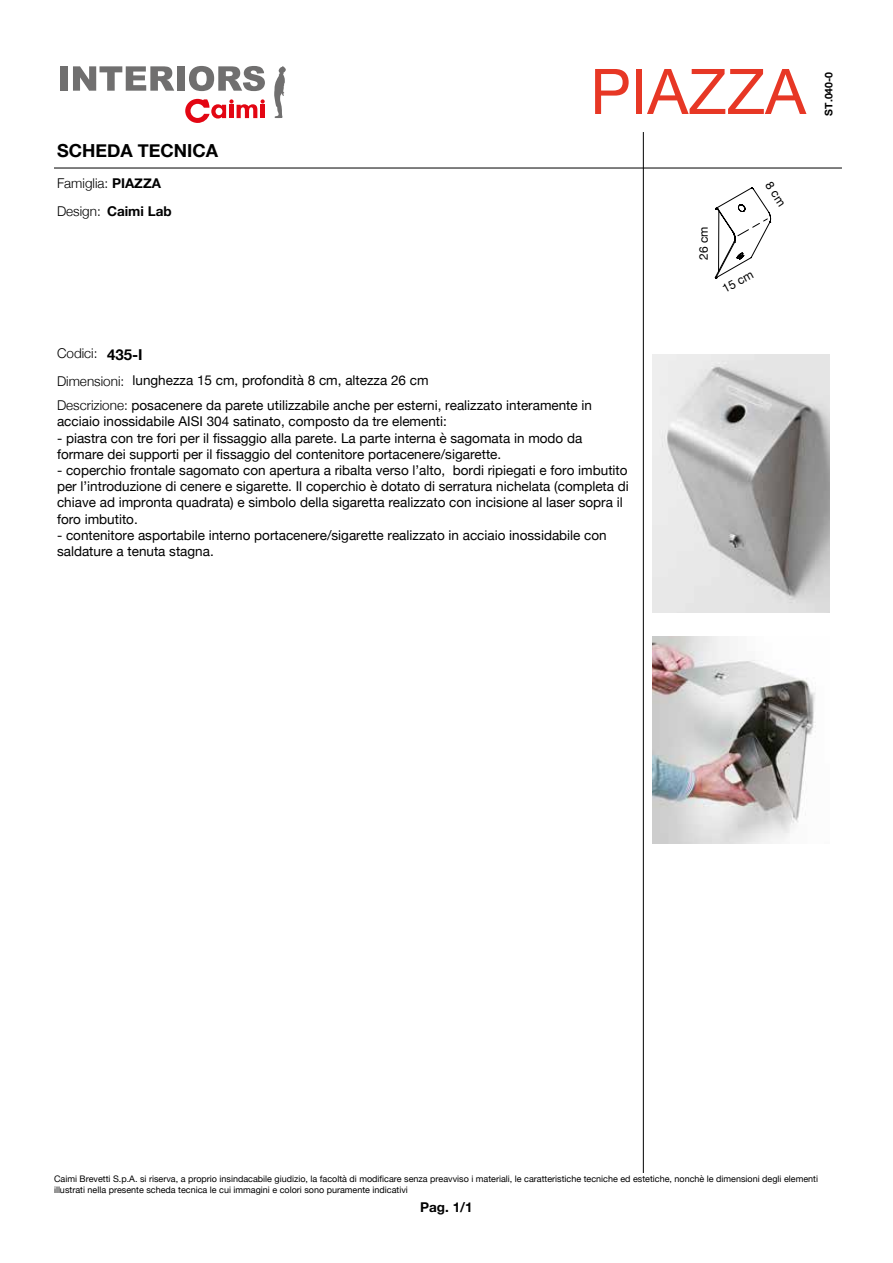
<style>
.page{position:relative;width:893px;height:1263px;background:#fff}
.page>*{position:absolute;margin:0;border:0;box-sizing:border-box;transform-origin:0 0}
.t1{font:63px "Helvetica Neue";color:#e73725}
.t2{font:700 18px "Helvetica Neue";color:#000}
.t3{font:700 15px "Helvetica Neue";color:#000}
.t4{font:13.5px/16.2px "Helvetica Neue";color:#000}
.t5{font:300 13.5px "Helvetica Neue";color:#000}
.t6{font:700 13.5px "Helvetica Neue";color:#000}
.t7{font:12px "Helvetica Neue";color:#000}
.t8{font:700 10.5px "Helvetica Neue";color:#000}
.t9{font:9px/10.8px "Helvetica Neue";color:#000}
.s1{font-weight:700}
.s2{font-weight:300}
</style>
<div class="page">
<hr style="left:54px;top:168px;width:788px;height:1px;background:#000">
<hr style="left:643px;top:132px;width:1px;height:1057px;background:#000">
<div style="left:54px;top:1174px;width:785px;height:24px;background:#fff"></div>
<img style="left:652px;top:354px;width:177px;height:258px">
<img style="left:652px;top:636px;width:164px;height:207px">
<div style="left:60px;top:66px;width:8px;height:25px;background:#706f6f"></div>
<svg style="left:73px;top:66px;width:101px;height:25px"></svg>
<div style="left:177px;top:66px;width:8px;height:25px;background:#706f6f"></div>
<svg style="left:189px;top:66px;width:76px;height:25px"></svg>
<svg style="left:274px;top:66px;width:12px;height:52px"></svg>
<svg style="left:185px;top:99px;width:80px;height:24px"></svg>
<svg style="left:714px;top:187px;width:58px;height:92px"></svg>
<h2 class="t2" style="left:57px;top:137px;width:163px">SCHEDA TECNICA</h2>
<p class="t5" style="left:57px;top:172px;width:105px">Famiglia: <span class="s1">PIAZZA</span></p>
<p class="t6" style="left:57px;top:201px;width:116px"><span class="s2">Design:</span> Caimi Lab</p>
<h1 class="t1" style="left:590px;top:46px;width:217px">PIAZZA</h1>
<p class="t8" style="left:821px;top:116px;width:45px;rotate:-90deg">ST.040-0</p>
<p class="t7" style="left:695px;top:260px;width:35px;rotate:-90deg">26 cm</p>
<p class="t7" style="left:719px;top:282px;width:35px;rotate:-28deg">15 cm</p>
<p class="t5" style="left:57px;top:342px;width:42px">Codici:</p>
<p class="t3" style="left:107px;top:343px;width:37px">435-I</p>
<p class="t4" style="left:57px;top:370px;width:537px;line-height:23.9px"><span class="s2">Dimensioni:<br>Descrizione:</span> posacenere da parete utilizzabile anche per esterni, realizzato interamente in</p>
<p class="t4" style="left:57px;top:414px;width:391px">acciaio inossidabile AISI 304 satinato, composto da tre elementi:</p>
<p class="t4" style="left:57px;top:430px;width:527px">- piastra con tre fori per il fissaggio alla parete. La parte interna è sagomata in modo da formare dei supporti per il fissaggio del contenitore portacenere/sigarette.</p>
<p class="t4" style="left:57px;top:463px;width:573px">- coperchio frontale sagomato con apertura a ribalta verso l’alto, bordi ripiegati e foro imbutito per l’introduzione di cenere e sigarette. Il coperchio è dotato di serratura nichelata (completa di chiave ad impronta quadrata) e simbolo della sigaretta realizzato con incisione al laser sopra il foro imbutito.</p>
<p class="t4" style="left:57px;top:528px;width:551px">- contenitore asportabile interno portacenere/sigarette realizzato in acciaio inossidabile con saldature a tenuta stagna.</p>
<p class="t4" style="left:133px;top:373px;width:298px">lunghezza 15 cm, profondità 8 cm, altezza 26 cm</p>
<p class="t9" style="left:54px;top:1174px;width:766px">Caimi Brevetti S.p.A. si riserva, a proprio insindacabile giudizio, la facoltà di modificare senza preavviso i materiali, le caratteristiche tecniche ed estetiche, nonchè le dimensioni degli elementi illustrati nella presente scheda tecnica le cui immagini e colori sono puramente indicativi</p>
<p class="t6" style="left:420px;top:1196px;width:54px">Pag. 1/1</p>
</div>
